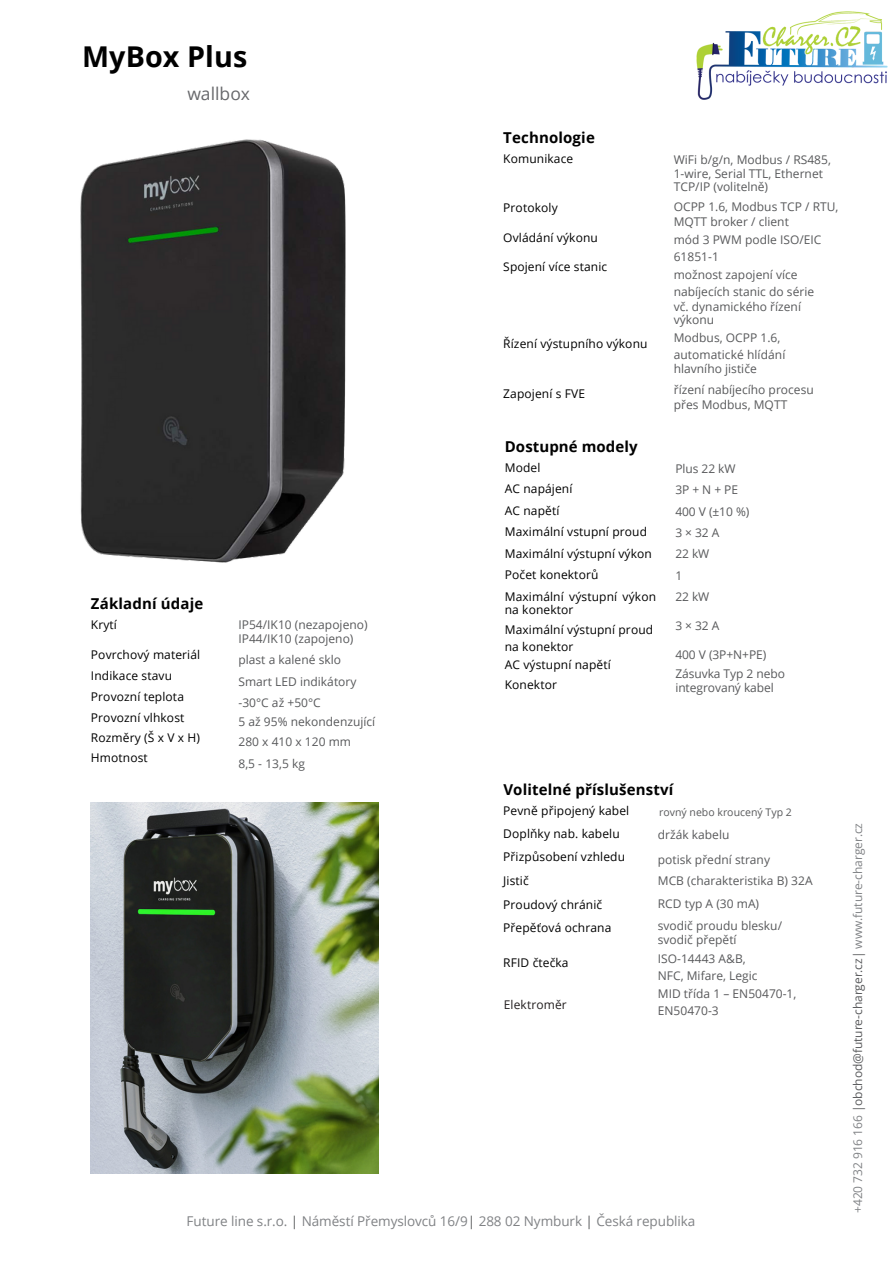
<style>
.page{position:relative;width:893px;height:1264px;background:#fff}
.page>*{position:absolute;margin:0;border:0;box-sizing:border-box;transform-origin:0 0}
.t1{font:700 28.65px "Open Sans";letter-spacing:.005em;color:#000}
.t2{font:17.4px "Open Sans";letter-spacing:.005em;color:#67686b}
.t3{font:700 15px "Open Sans";letter-spacing:.01em;color:#000}
.t4{font:13.5px "Open Sans";letter-spacing:-.005em;color:#808285}
.t5{font:12px/21.3px "Open Sans";letter-spacing:.005em;color:#58595b}
.t6{font:12px/21.3px "Open Sans";letter-spacing:.01em;color:#000}
.t7{font:12px "Open Sans";letter-spacing:-.005em;color:#808285}
.t8{font:12px/18px "Open Sans";letter-spacing:.005em;color:#58585a}
.t9{font:12px "Open Sans";letter-spacing:.01em;color:#231f20}
.t10{font:10.5px "Open Sans";color:#58595b}
.s1{color:#58595b}
</style>
<div class="page">
<img style="left:80px;top:139px;width:266px;height:424px">
<img style="left:696px;top:11px;width:192px;height:89px">
<img style="left:91px;top:802px;width:287px;height:371px">
<h5 class="t1" style="left:82px;top:36px;width:167px">MyBox Plus</h5>
<h5 class="t2" style="left:187px;top:81px;width:64px">wallbox</h5>
<p class="t3" style="left:91px;top:593px;width:114px">Základní údaje</p>
<p class="t6" style="left:91px;top:614px;width:28px">Krytí</p>
<p class="t6" style="left:91px;top:643px;width:111px">Povrchový materiál<br>Indikace stavu<br>Provozní teplota</p>
<p class="t6" style="left:91px;top:707px;width:111px;line-height:20.2px">Provozní vlhkost<br>Rozměry (Š x V x H)<br>Hmotnost</p>
<h3 class="t5" style="left:238px;top:618px;width:131px;line-height:13.5px">IP54/IK10 (nezapojeno)<br>IP44/IK10 (zapojeno)</h3>
<h3 class="t5" style="left:238px;top:649px;width:119px">plast a kalené sklo<br>Smart LED indikátory -30°C až +50°C</h3>
<h3 class="t5" style="left:238px;top:711px;width:138px;line-height:20.2px">5 až 95% nekondenzující<br>280 x 410 x 120 mm</h3>
<h3 class="t5" style="left:238px;top:752px;width:68px">8,5 - 13,5 kg</h3>
<h3 class="t3" style="left:503px;top:127px;width:93px">Technologie</h3>
<h5 class="t6" style="left:503px;top:148px;width:71px">Komunikace</h5>
<h5 class="t6" style="left:503px;top:197px;width:56px">Protokoly</h5>
<h5 class="t6" style="left:503px;top:226px;width:96px">Ovládání výkonu</h5>
<h5 class="t6" style="left:503px;top:255px;width:105px">Spojení více stanic</h5>
<h5 class="t6" style="left:503px;top:332px;width:146px">Řízení výstupního výkonu</h5>
<h5 class="t6" style="left:503px;top:383px;width:83px">Zapojení s FVE</h5>
<h3 class="t5" style="left:673px;top:153px;width:159px;line-height:13.5px">WiFi b/g/n, Modbus / RS485,<br>1-wire, Serial TTL, Ethernet<br>TCP/IP (volitelně)</h3>
<h3 class="t5" style="left:673px;top:198px;width:166px;line-height:15.8px">OCPP 1.6, Modbus TCP / RTU,<br>MQTT broker / client</h3>
<h3 class="t5" style="left:673px;top:231px;width:149px;line-height:16.8px">mód 3 PWM podle ISO/EIC<br>61851-1</h3>
<h3 class="t5" style="left:673px;top:266px;width:142px;line-height:16.8px">možnost zapojení více nabíjecích stanic do série</h3>
<h3 class="t5" style="left:673px;top:299px;width:129px;line-height:13.5px">vč. dynamického řízení výkonu</h3>
<h3 class="t5" style="left:673px;top:329px;width:113px;line-height:16.8px">Modbus, OCPP 1.6, automatické hlídání</h3>
<h3 class="t5" style="left:673px;top:357px;width:141px">hlavního jističe<br>řízení nabíjecího procesu</h3>
<h5 class="t5" style="left:673px;top:393px;width:115px">přes Modbus, MQTT</h5>
<h5 class="t3" style="left:504px;top:436px;width:134px">Dostupné modely</h5>
<h5 class="t6" style="left:504px;top:456px;width:149px">Model<br>AC napájení<br>AC napětí<br>Maximální vstupní proud<br>Maximální výstupní výkon<br>Počet konektorů</h5>
<p class="t5" style="left:675px;top:457px;width:75px">Plus 22 kW<br>3P+N+PE<br>400 V (±10 %)<br>3×32A<br>22 kW<br>1</p>
<h5 class="t6" style="left:504px;top:589px;width:153px;line-height:13.5px">Maximální výstupní výkon na konektor</h5>
<h5 class="t6" style="left:504px;top:621px;width:150px;line-height:16.8px">Maximální výstupní proud na konektor</h5>
<h5 class="t6" style="left:504px;top:654px;width:107px;line-height:20.2px">AC výstupní napětí<br>Konektor</h5>
<h4 class="t5" style="left:675px;top:585px;width:36px">22 kW</h4>
<h4 class="t5" style="left:675px;top:614px;width:46px">3×32A</h4>
<h4 class="t5" style="left:675px;top:645px;width:111px;line-height:19.2px">400 V (3P+N+PE)<br>Zásuvka Typ 2 nebo</h4>
<h4 class="t5" style="left:675px;top:676px;width:100px">integrovaný kabel</h4>
<h5 class="t3" style="left:503px;top:779px;width:172px">Volitelné příslušenství</h5>
<p class="t6" style="left:503px;top:798px;width:127px;line-height:23.7px">Pevně připojený kabel<br>Doplňky nab. kabelu</p>
<p class="t6" style="left:503px;top:844px;width:123px;line-height:23.7px">Přizpůsobení vzhledu<br>Jistič</p>
<p class="t6" style="left:503px;top:893px;width:109px;line-height:22.5px">Proudový chránič<br>Přepěťová ochrana</p>
<h3 class="t6" style="left:503px;top:951px;width:67px">RFID čtečka</h3>
<h5 class="t9" style="left:503px;top:995px;width:64px">Elektroměr</h5>
<h5 class="t10" style="left:659px;top:804px;width:134px">rovný nebo kroucený Typ 2</h5>
<h5 class="t5" style="left:657px;top:822px;width:114px;line-height:24.8px">držák kabelu<br>potisk přední strany</h5>
<h5 class="t5" style="left:657px;top:869px;width:156px;line-height:22.5px">MCB (charakteristika B) 32A<br>RCD typ A (30 mA)<br>svodič proudu blesku/</h5>
<h5 class="t5" style="left:657px;top:929px;width:89px;line-height:19.2px">svodič přepětí<br>ISO-14443 A&amp;B,</h5>
<h5 class="t8" style="left:657px;top:966px;width:140px"><span class="s1">NFC, Mifare, Legic<br></span>MID třída 1 – EN50470-1,</h5>
<h5 class="t8" style="left:657px;top:1001px;width:62px">EN50470-3</h5>
<h5 class="t4" style="left:187px;top:1211px;width:510px">Future line s.r.o. <span class="s1">|</span> Náměstí Přemyslovců 16/9<span class="s1">|</span> 288 02 Nymburk <span class="s1">|</span> Česká republika</h5>
<h5 class="t7" style="left:849px;top:1212px;width:391px;rotate:-90deg">+420 732 916 166 <span class="s1">|obchod@future-charger.cz|</span> www.future-charger.cz</h5>
</div>
